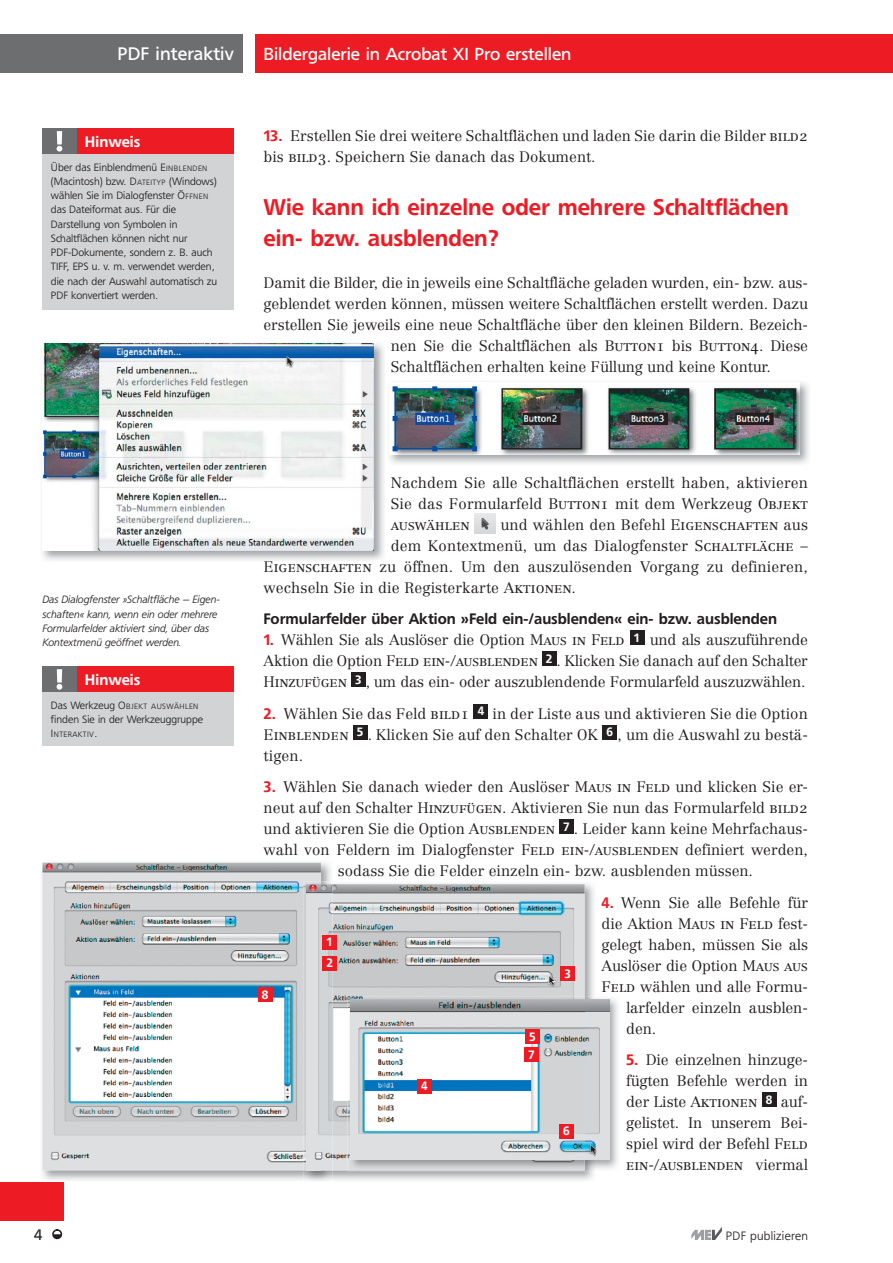
<style>
.page{position:relative;width:893px;height:1263px;background:#fff}
.page>*{position:absolute;margin:0;border:0;box-sizing:border-box;transform-origin:0 0}
.t1{font:500 22.5px/31.5px "Freeborn SB";color:#ed1c24}
.t2{font:18px "Freeborn SB";letter-spacing:.01em;color:#fff}
.t3{font:17.25px "Freeborn SB";color:#fff}
.t4{font:300 15px/21px "Centennial";color:#231f20;text-align:justify}
.t5{font:500 15px "Freeborn SB";color:#231f20}
.t6{font:15px "Centennial Light SC";color:#231f20}
.t7{font:500 15px "Freeborn SB";color:#fff}
.t8{font:15px "Freeborn SB";color:#231f20}
.t9{font:300 12px "Freeborn SB";letter-spacing:.025em;color:#231f20}
.t10{font:500 12px/21px "Freeborn SB";color:#fff}
.t11{font:300 10.5px/14.2px "Freeborn SB";color:#231f20}
.t12{font:italic 300 10.5px/14.2px "Freeborn SB";color:#231f20}
.t13{font:300 7.65px "Freeborn SB";letter-spacing:.055em;color:#231f20}
.s1{font-family:"Freeborn SB";font-weight:500;color:#ed1c24}
.s2{font-family:"Centennial Light SC";font-weight:400}
.s3{font-size:7.65px}
.s4{font-size:10.5px}
.s5{font-family:"Centennial";font-weight:300}
</style>
<div class="page">
<svg style="left:691px;top:1227px;width:31px;height:13px"></svg>
<div style="left:52px;top:1229px;width:10px;height:10px;border:2px solid #231f20;border-radius:50%"></div>
<svg style="left:53px;top:1234px;width:8px;height:4px"></svg>
<div style="left:0;top:34px;width:242px;height:38px;background:#6d6e70"></div>
<div style="left:255px;top:34px;width:638px;height:38px;background:#ed1c24"></div>
<div style="left:0;top:1182px;width:64px;height:38px;background:#ed1c24"></div>
<div style="left:42px;top:154px;width:192px;height:155px;background:#d1d3d4"></div>
<div style="left:76px;top:129px;width:158px;height:25px;background:#ed1c24"></div>
<div style="left:42px;top:129px;width:34px;height:25px;background:#6d6e70"></div>
<svg style="left:57px;top:131px;width:5px;height:21px"></svg>
<img style="left:475px;top:514px;width:20px;height:20px">
<div style="left:630px;top:630px;width:14px;height:15px;background:#231f20"></div>
<div style="left:542px;top:651px;width:14px;height:15px;background:#231f20"></div>
<div style="left:351px;top:672px;width:15px;height:15px;background:#231f20"></div>
<div style="left:473px;top:704px;width:15px;height:15px;background:#231f20"></div>
<div style="left:353px;top:725px;width:15px;height:15px;background:#231f20"></div>
<div style="left:602px;top:725px;width:15px;height:15px;background:#231f20"></div>
<div style="left:559px;top:819px;width:15px;height:15px;background:#231f20"></div>
<div style="left:761px;top:1092px;width:15px;height:15px;background:#231f20"></div>
<img style="left:389px;top:382px;width:420px;height:82px">
<img style="left:390px;top:383px;width:409px;height:71px">
<img style="left:42px;top:343px;width:342px;height:218px">
<svg style="left:372px;top:560px;width:12px;height:1px"></svg>
<img style="left:42px;top:344px;width:332px;height:207px">
<div style="left:42px;top:692px;width:192px;height:54px;background:#d1d3d4"></div>
<div style="left:76px;top:667px;width:158px;height:25px;background:#ed1c24"></div>
<div style="left:42px;top:667px;width:34px;height:25px;background:#6d6e70"></div>
<svg style="left:57px;top:669px;width:5px;height:21px"></svg>
<img style="left:42px;top:862px;width:289px;height:319px">
<img style="left:42px;top:863px;width:279px;height:307px">
<div style="left:258px;top:987px;width:14px;height:15px;background:#ed1c24"></div>
<img style="left:332px;top:883px;width:262px;height:298px">
<img style="left:303px;top:881px;width:29px;height:300px">
<img style="left:303px;top:881px;width:18px;height:289px">
<img style="left:321px;top:884px;width:263px;height:286px">
<img style="left:306px;top:884px;width:15px;height:286px">
<img style="left:348px;top:996px;width:270px;height:175px">
<img style="left:348px;top:996px;width:236px;height:174px">
<img style="left:350px;top:999px;width:259px;height:161px">
<div style="left:322px;top:935px;width:15px;height:15px;background:#ed1c24"></div>
<div style="left:322px;top:956px;width:15px;height:15px;background:#ed1c24"></div>
<div style="left:560px;top:966px;width:15px;height:15px;background:#ed1c24"></div>
<div style="left:417px;top:1079px;width:15px;height:15px;background:#ed1c24"></div>
<div style="left:525px;top:1029px;width:15px;height:15px;background:#ed1c24"></div>
<div style="left:559px;top:1124px;width:15px;height:15px;background:#ed1c24"></div>
<div style="left:524px;top:1047px;width:15px;height:15px;background:#ed1c24"></div>
<p class="t2" style="left:117px;top:47px;width:118px">PDF interaktiv</p>
<p class="t3" style="left:264px;top:47px;width:309px">Bildergalerie in Acrobat XI Pro erstellen</p>
<p class="t7" style="left:85px;top:135px;width:57px">Hinweis</p>
<p class="t4" style="left:264px;top:127px;width:546px"><span class="s1">13.</span> Erstellen Sie drei weitere Schaltflächen und laden Sie darin die Bilder <span class="s2">bild2 </span>bis <span class="s2">bild3</span>. Speichern Sie danach das Dokument.</p>
<h1 class="t1" style="left:264px;top:193px;width:527px">Wie kann ich einzelne oder mehrere Schaltflächen ein- bzw. ausblenden?</h1>
<p class="t4" style="left:264px;top:274px;width:546px">Damit die Bilder, die in jeweils eine Schaltfläche geladen wurden, ein- bzw. aus-</p>
<p class="t4" style="left:264px;top:295px;width:546px">geblendet werden können, müssen weitere Schaltflächen erstellt werden. Dazu</p>
<p class="t4" style="left:264px;top:316px;width:546px">erstellen Sie jeweils eine neue Schaltfläche über den kleinen Bildern. Bezeich-</p>
<p class="t4" style="left:391px;top:337px;width:419px">nen Sie die Schaltflächen als <span class="s2">Button1</span> bis <span class="s2">Button4</span>. Diese</p>
<p class="t4" style="left:391px;top:358px;width:382px">Schaltflächen erhalten keine Füllung und keine Kontur.</p>
<p class="t11" style="left:51px;top:160px;width:168px">Über das Einblendmenü E<span class="s3">INBLENDEN </span>(Macintosh) bzw. D<span class="s3">ATEITYP</span> (Windows) wählen Sie im Dialogfenster Ö<span class="s3">FFNEN </span>das Dateiformat aus. Für die<br>Darstellung von Symbolen in<br>Schaltflächen können nicht nur<br>PDF-Dokumente, sondern z. B. auch<br>TIFF, EPS u. v. m. verwendet werden, die nach der Auswahl automatisch zu<br>PDF konvertiert werden.</p>
<p class="t12" style="left:42px;top:594px;width:179px">Das Dialogfenster »Schaltfläche – Eigen&shy;schaften« kann, wenn ein oder mehrere Formularfelder aktiviert sind, über das Kontextmenü geöffnet werden.</p>
<p class="t7" style="left:85px;top:674px;width:57px">Hinweis</p>
<p class="t13" style="left:51px;top:703px;width:149px"><span class="s4">Das Werkzeug O</span>BJEKT AUSWÄHLEN</p>
<p class="t11" style="left:51px;top:713px;width:154px">finden Sie in der Werkzeuggruppe</p>
<p class="t13" style="left:51px;top:731px;width:48px"><span class="s4">I</span>NTERAKTIV<span class="s4">.</span></p>
<p class="t4" style="left:391px;top:473px;width:419px">Nachdem Sie alle Schaltflächen erstellt haben, aktivieren<br>Sie das Formularfeld <span class="s2">Button1</span> mit dem Werkzeug <span class="s2">Objekt</span></p>
<p class="t6" style="left:391px;top:518px;width:81px">auswählen</p>
<p class="t4" style="left:500px;top:515px;width:309px">und wählen den Befehl <span class="s2">Eigenschaften</span> aus</p>
<p class="t4" style="left:391px;top:536px;width:419px">dem Kontextmenü, um das Dialogfenster <span class="s2">Schaltfläche –</span></p>
<p class="t4" style="left:264px;top:557px;width:546px"><span class="s2">Eigenschaften</span> zu öffnen. Um den auszulösenden Vorgang zu definieren,</p>
<p class="t4" style="left:264px;top:578px;width:314px">wechseln Sie in die Registerkarte <span class="s2">Aktionen.</span></p>
<p class="t5" style="left:264px;top:613px;width:515px">Formularfelder über Aktion »Feld ein-/ausblenden« ein- bzw. ausblenden</p>
<p class="t4" style="left:264px;top:631px;width:546px"><span class="s1">1.</span> Wählen Sie als Auslöser die Option <span class="s2">Maus in Feld</span> <sup>1</sup> und als auszuführende Aktion die Option <span class="s2">Feld ein-/ausblenden</span> <sup>2</sup> <span class="s2">.</span> Klicken Sie danach auf den Schalter <span class="s2">Hinzufügen</span> <sup>3</sup> <span class="s2">,</span> um das ein- oder auszublendende Formularfeld auszuzwählen.</p>
<p class="t4" style="left:264px;top:704px;width:546px"><span class="s1">2.</span> Wählen Sie das Feld <span class="s2">bild1</span> <sup>4</sup> in der Liste aus und aktivieren Sie die Option <span class="s2">Einblenden</span> <sup>5</sup> <span class="s2">.</span> Klicken Sie auf den Schalter OK <sup>6</sup> , um die Auswahl zu bestä&shy;tigen.</p>
<p class="t4" style="left:264px;top:778px;width:546px"><span class="s1">3.</span> Wählen Sie danach wieder den Auslöser <span class="s2">Maus in Feld</span> und klicken Sie er-</p>
<p class="t4" style="left:264px;top:799px;width:546px">neut auf den Schalter <span class="s2">Hinzufügen</span>. Aktivieren Sie nun das Formularfeld <span class="s2">bild2</span></p>
<p class="t4" style="left:264px;top:820px;width:546px">und aktivieren Sie die Option <span class="s2">Ausblenden</span> <sup>7</sup> <span class="s2">.</span> Leider kann keine Mehrfachaus-</p>
<p class="t4" style="left:264px;top:841px;width:546px">wahl von Feldern im Dialogfenster <span class="s2">Feld ein-/ausblenden</span> definiert werden,</p>
<p class="t4" style="left:338px;top:862px;width:417px">sodass Sie die Felder einzeln ein- bzw. ausblenden müssen.</p>
<p class="t4" style="left:601px;top:893px;width:208px"><span class="s1">4.</span> Wenn Sie alle Befehle für</p>
<p class="t4" style="left:601px;top:914px;width:208px">die Aktion <span class="s2">Maus in Feld</span> fest-</p>
<p class="t4" style="left:601px;top:935px;width:208px">gelegt haben, müssen Sie als</p>
<p class="t4" style="left:601px;top:956px;width:208px">Auslöser die Option <span class="s2">Maus aus</span></p>
<p class="t4" style="left:601px;top:977px;width:208px"><span class="s2">Feld</span> wählen und alle Formu-</p>
<p class="t4" style="left:626px;top:998px;width:183px">larfelder einzeln ausblen-</p>
<p class="t4" style="left:626px;top:1019px;width:32px">den.</p>
<p class="t4" style="left:626px;top:1051px;width:183px"><span class="s1">5.</span> Die einzelnen hinzuge&shy;fügten Befehle werden in der Liste <span class="s2">Aktionen</span> <sup>8</sup> auf&shy;gelistet. In unserem Bei&shy;spiel wird der Befehl <span class="s2">Feld</span></p>
<p class="t6" style="left:626px;top:1159px;width:183px">ein-/ausblenden <span class="s5">viermal</span></p>
<p class="t10" style="left:326px;top:933px;width:8px">1<br>2</p>
<p class="t10" style="left:565px;top:964px;width:8px">3</p>
<p class="t10" style="left:262px;top:985px;width:8px">8</p>
<p class="t10" style="left:529px;top:1027px;width:8px">5</p>
<p class="t10" style="left:528px;top:1045px;width:8px">7</p>
<p class="t10" style="left:421px;top:1077px;width:8px">4</p>
<p class="t10" style="left:563px;top:1122px;width:8px">6</p>
<p class="t8" style="left:34px;top:1229px;width:10px">4</p>
<p class="t9" style="left:726px;top:1230px;width:84px">PDF publizieren</p>
</div>
